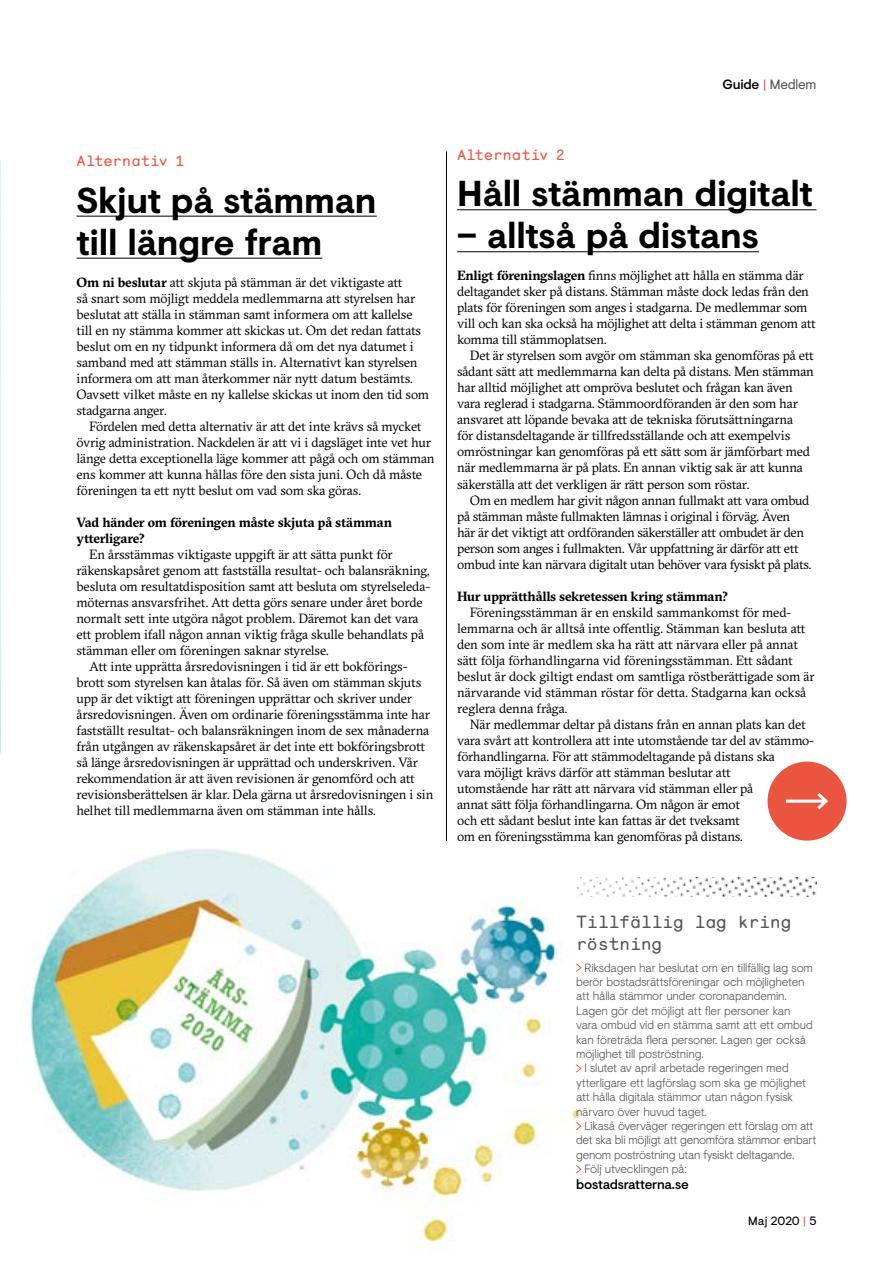
<style>
.page{position:relative;width:893px;height:1263px;background:#fff}
.page>*{position:absolute;margin:0;border:0;box-sizing:border-box;transform-origin:0 0}
.t1{font:700 36px/42px "Visuelt";letter-spacing:-.01em;color:#000}
.t2{font:17.7px/22px "Monosten";letter-spacing:-.01em;color:#575756}
.t3{font:15px "Monosten";color:#ea5540}
.t4{font:13.5px "Visuelt";letter-spacing:-.025em;color:#575756}
.t5{font:13.35px/16px "GT Sectra";letter-spacing:-.015em;color:#000}
.t6{font:700 13.35px/16px "GT Sectra";letter-spacing:-.01em;color:#000}
.t7{font:500 13.35px "Visuelt";letter-spacing:-.02em;color:#000}
.t8{font:300 12px "Visuelt";letter-spacing:-.02em;color:#575756}
.t9{font:12px "Visuelt";letter-spacing:.005em;color:#000}
.s1{font-weight:500;color:#000}
.s2{color:#ea5540}
.s3{font-weight:700}
</style>
<div class="page">
<img style="left:0;top:161px;width:1px;height:593px">
<hr style="left:446px;top:151px;width:1px;height:690px;background:#000">
<hr style="left:77px;top:216px;width:300px;height:1px;background:#000">
<hr style="left:77px;top:258px;width:245px;height:1px;background:#000">
<hr style="left:457px;top:209px;width:359px;height:1px;background:#000">
<hr style="left:457px;top:251px;width:302px;height:1px;background:#000">
<div style="left:767px;top:762px;width:79px;height:79px;background:#ea5540;border-radius:50%"></div>
<hr style="left:786px;top:800px;width:40px;height:3px;background:#fff">
<svg style="left:814px;top:793px;width:14px;height:17px"></svg>
<svg style="left:578px;top:964px;width:3px;height:7px"></svg>
<svg style="left:578px;top:1065px;width:3px;height:7px"></svg>
<svg style="left:578px;top:1123px;width:3px;height:6px"></svg>
<svg style="left:578px;top:1166px;width:3px;height:7px"></svg>
<img style="left:578px;top:877px;width:238px;height:19px">
<img style="left:29px;top:849px;width:549px;height:401px">
<p class="t4" style="left:723px;top:75px;width:95px"><span class="s1">Guide</span> <span class="s2">|</span> Medlem</p>
<p class="t3" style="left:77px;top:151px;width:110px">Alternativ 1</p>
<h1 class="t1" style="left:77px;top:178px;width:302px">Skjut på stämman till längre fram</h1>
<p class="t5" style="left:77px;top:274px;width:354px"><span class="s3">Om ni beslutar</span> att skjuta på stämman är det viktigaste att<br>så snart som möjligt meddela medlemmarna att styrelsen har beslutat att ställa in stämman samt informera om att kallelse till en ny stämma kommer att skickas ut. Om det redan fattats beslut om en ny tidpunkt informera då om det nya datumet i samband med att stämman ställs in. Alternativt kan styrelsen informera om att man återkommer när nytt datum bestämts.<br>Oavsett vilket måste en ny kallelse skickas ut inom den tid som stadgarna anger.</p>
<p class="t5" style="left:77px;top:418px;width:360px;text-indent:13px">Fördelen med detta alternativ är att det inte krävs så mycket övrig administration. Nackdelen är att vi i dagsläget inte vet hur länge detta exceptionella läge kommer att pågå och om stämman ens kommer att kunna hållas före den sista juni. Och då måste föreningen ta ett nytt beslut om vad som ska göras.</p>
<p class="t6" style="left:77px;top:514px;width:317px">Vad händer om föreningen måste skjuta på stämman ytterligare?</p>
<p class="t5" style="left:89px;top:547px;width:305px">En årsstämmas viktigaste uppgift är att sätta punkt för</p>
<p class="t5" style="left:77px;top:563px;width:355px">räkenskapsåret genom att fastställa resultat- och balansräkning,</p>
<p class="t5" style="left:77px;top:579px;width:355px">besluta om resultatdisposition samt att besluta om styrelseleda-</p>
<p class="t5" style="left:77px;top:595px;width:348px">möternas ansvarsfrihet. Att detta görs senare under året borde</p>
<p class="t5" style="left:77px;top:611px;width:344px">normalt sett inte utgöra något problem. Däremot kan det vara</p>
<p class="t5" style="left:77px;top:627px;width:349px">ett problem ifall någon annan viktig fråga skulle behandlats på</p>
<p class="t5" style="left:77px;top:643px;width:254px">stämman eller om föreningen saknar styrelse.</p>
<p class="t5" style="left:89px;top:659px;width:320px">Att inte upprätta årsredovisningen i tid är ett bokförings-</p>
<p class="t5" style="left:77px;top:675px;width:346px">brott som styrelsen kan åtalas för. Så även om stämman skjuts</p>
<p class="t5" style="left:77px;top:691px;width:337px">upp är det viktigt att föreningen upprättar och skriver under</p>
<p class="t5" style="left:77px;top:707px;width:355px">årsredovisningen. Även om ordinarie föreningsstämma inte har</p>
<p class="t5" style="left:77px;top:723px;width:354px">fastställt resultat- och balansräkningen inom de sex månaderna</p>
<p class="t5" style="left:77px;top:739px;width:350px">från utgången av räkenskapsåret är det inte ett bokföringsbrott</p>
<p class="t5" style="left:77px;top:755px;width:343px">så länge årsredovisningen är upprättad och underskriven. Vår</p>
<p class="t5" style="left:77px;top:771px;width:340px">rekommendation är att även revisionen är genomförd och att</p>
<p class="t5" style="left:77px;top:787px;width:358px">revisionsberättelsen är klar. Dela gärna ut årsredovisningen i sin</p>
<p class="t5" style="left:77px;top:803px;width:301px">helhet till medlemmarna även om stämman inte hålls.</p>
<p class="t3" style="left:457px;top:145px;width:110px">Alternativ 2</p>
<h1 class="t1" style="left:457px;top:171px;width:357px">Håll stämman digitalt</h1>
<h1 class="t1" style="left:457px;top:213px;width:303px">– alltså på distans</h1>
<p class="t5" style="left:457px;top:268px;width:360px"><span class="s3">Enligt föreningslagen</span> finns möjlighet att hålla en stämma där deltagandet sker på distans. Stämman måste dock ledas från den plats för föreningen som anges i stadgarna. De medlemmar som vill och kan ska också ha möjlighet att delta i stämman genom att komma till stämmoplatsen.</p>
<p class="t5" style="left:457px;top:348px;width:358px;text-indent:13px">Det är styrelsen som avgör om stämman ska genomföras på ett sådant sätt att medlemmarna kan delta på distans. Men stämman har alltid möjlighet att ompröva beslutet och frågan kan även vara reglerad i stadgarna. Stämmoordföranden är den som har ansvaret att löpande bevaka att de tekniska förutsättningarna<br>för distansdeltagande är tillfredsställande och att exempelvis omröstningar kan genomföras på ett sätt som är jämförbart med när medlemmarna är på plats. En annan viktig sak är att kunna säkerställa att det verkligen är rätt person som röstar.</p>
<p class="t5" style="left:457px;top:492px;width:356px;text-indent:13px">Om en medlem har givit någon annan fullmakt att vara ombud på stämman måste fullmakten lämnas i original i förväg. Även här är det viktigt att ordföranden säkerställer att ombudet är den person som anges i fullmakten. Vår uppfattning är därför att ett ombud inte kan närvara digitalt utan behöver vara fysiskt på plats.</p>
<p class="t6" style="left:457px;top:588px;width:273px">Hur upprätthålls sekretessen kring stämman?</p>
<p class="t5" style="left:457px;top:604px;width:359px;text-indent:13px">Föreningsstämman är en enskild sammankomst för med&shy;lemmarna och är alltså inte offentlig. Stämman kan besluta att den som inte är medlem ska ha rätt att närvara eller på annat sätt följa förhandlingarna vid föreningsstämman. Ett sådant beslut är dock giltigt endast om samtliga röstberättigade som är närvarande vid stämman röstar för detta. Stadgarna kan också reglera denna fråga.</p>
<p class="t5" style="left:457px;top:716px;width:359px;text-indent:13px">När medlemmar deltar på distans från en annan plats kan det vara svårt att kontrollera att inte utomstående tar del av stämmo&shy;förhandlingarna. För att stämmodeltagande på distans ska<br>vara möjligt krävs därför att stämman beslutar att<br>utomstående har rätt att närvara vid stämman eller på<br>annat sätt följa förhandlingarna. Om någon är emot<br>och ett sådant beslut inte kan fattas är det tveksamt<br>om en föreningsstämma kan genomföras på distans.</p>
<h2 class="t2" style="left:576px;top:910px;width:217px">Tillfällig lag kring röstning</h2>
<p class="t8" style="left:584px;top:959px;width:230px">Riksdagen har beslutat om en tillfällig lag som</p>
<p class="t8" style="left:576px;top:973px;width:230px">berör bostadsrättsföreningar och möjligheten</p>
<p class="t8" style="left:576px;top:987px;width:212px">att hålla stämmor under coronapandemin.</p>
<p class="t8" style="left:576px;top:1002px;width:216px">Lagen gör det möjligt att fler personer kan</p>
<p class="t8" style="left:576px;top:1016px;width:238px">vara ombud vid en stämma samt att ett ombud</p>
<p class="t8" style="left:576px;top:1031px;width:232px">kan företräda flera personer. Lagen ger också</p>
<p class="t8" style="left:576px;top:1045px;width:129px">möjlighet till poströstning.</p>
<p class="t8" style="left:584px;top:1059px;width:206px">I slutet av april arbetade regeringen med</p>
<p class="t8" style="left:576px;top:1074px;width:231px">ytterligare ett lagförslag som ska ge möjlighet</p>
<p class="t8" style="left:576px;top:1088px;width:218px">att hålla digitala stämmor utan någon fysisk</p>
<p class="t8" style="left:576px;top:1103px;width:132px">närvaro över huvud taget.</p>
<p class="t8" style="left:584px;top:1117px;width:230px">Likaså överväger regeringen ett förslag om att</p>
<p class="t8" style="left:576px;top:1131px;width:242px">det ska bli möjligt att genomföra stämmor enbart</p>
<p class="t8" style="left:576px;top:1146px;width:220px">genom poströstning utan fysiskt deltagande.</p>
<p class="t8" style="left:584px;top:1160px;width:104px">Följ utvecklingen på:</p>
<p class="t7" style="left:576px;top:1175px;width:114px">bostadsratterna.se</p>
<p class="t9" style="left:748px;top:1212px;width:70px">Maj 2020 <span class="s2">|</span> 5</p>
</div>
